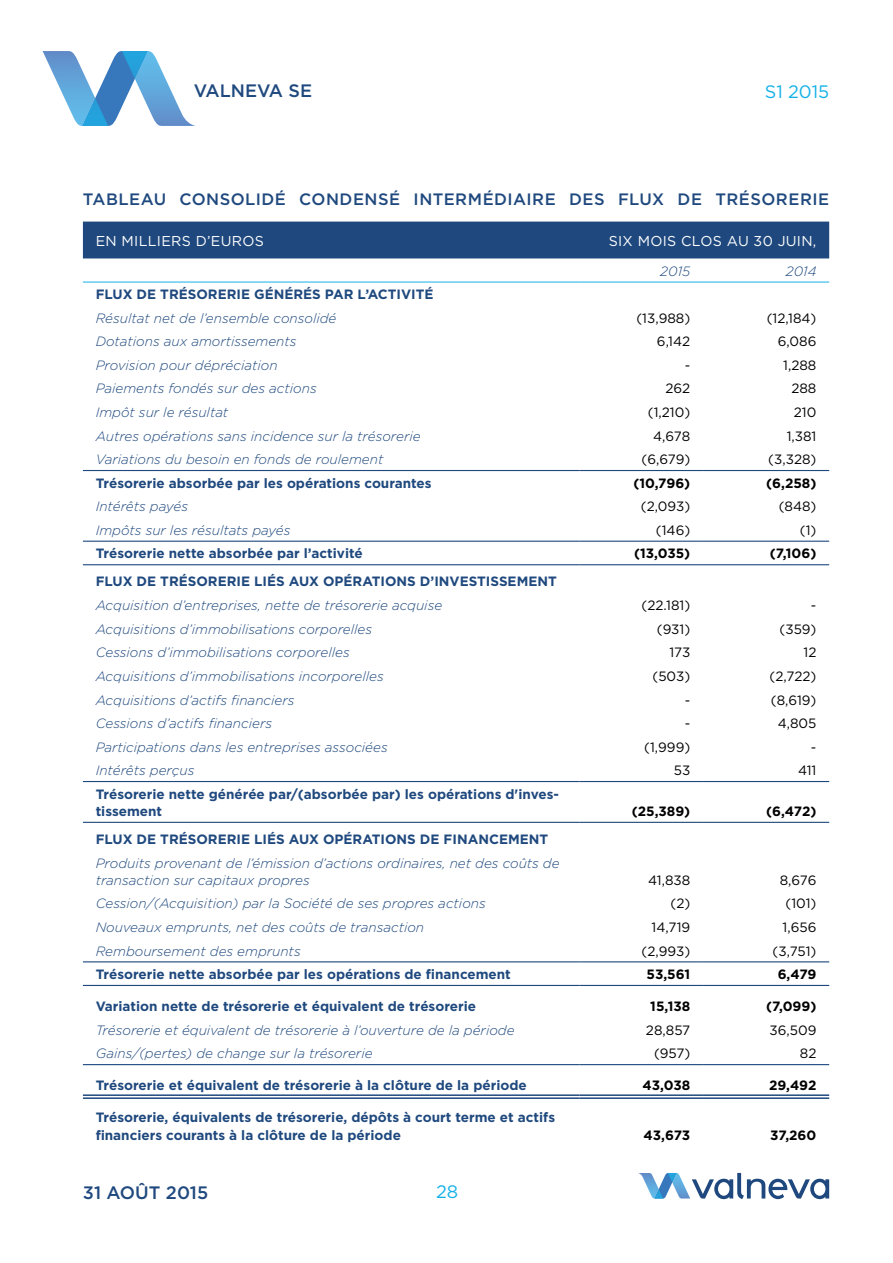
<style>
.page{position:relative;width:893px;height:1263px;background:#fff}
.page>*{position:absolute;margin:0;border:0;box-sizing:border-box;transform-origin:0 0}
.t1{font:500 18px "Gotham";color:#1f497e}
.t2{font:18px "Gotham";color:#14b1e7}
.t3{font:500 16.5px "Gotham";color:#1f497e}
.t4{font:14.25px "Gotham";letter-spacing:.02em;color:#fff}
.t5{font:italic 300 13.5px/17.2px "Gotham";color:#1f497e}
.t6{font:700 13.5px/17.2px "Gotham";color:#1f497e}
.t7{font:13.5px "Gotham";color:#000}
.t8{font:700 13.5px "Gotham";color:#000}
</style>
<div class="page">
<svg style="left:43px;top:51px;width:153px;height:75px"></svg>
<svg style="left:638px;top:1173px;width:191px;height:26px"></svg>
<div style="left:83px;top:222px;width:746px;height:36px;background:#1f497e"></div>
<hr style="left:83px;top:282px;width:497px;height:1px;background:#14b1e7">
<hr style="left:580px;top:282px;width:123px;height:1px;background:#14b1e7">
<hr style="left:703px;top:282px;width:126px;height:1px;background:#14b1e7">
<hr style="left:83px;top:470px;width:497px;height:1px;background:#1f497e">
<hr style="left:580px;top:470px;width:123px;height:1px;background:#1f497e">
<hr style="left:703px;top:470px;width:126px;height:1px;background:#1f497e">
<hr style="left:83px;top:541px;width:497px;height:1px;background:#1f497e">
<hr style="left:580px;top:541px;width:123px;height:1px;background:#1f497e">
<hr style="left:703px;top:541px;width:126px;height:1px;background:#1f497e">
<hr style="left:83px;top:564px;width:497px;height:1px;background:#1f497e">
<hr style="left:580px;top:564px;width:123px;height:1px;background:#1f497e">
<hr style="left:703px;top:564px;width:126px;height:1px;background:#1f497e">
<hr style="left:83px;top:781px;width:497px;height:1px;background:#1f497e">
<hr style="left:580px;top:781px;width:123px;height:1px;background:#1f497e">
<hr style="left:703px;top:781px;width:126px;height:1px;background:#1f497e">
<hr style="left:83px;top:822px;width:497px;height:1px;background:#1f497e">
<hr style="left:580px;top:822px;width:123px;height:1px;background:#1f497e">
<hr style="left:703px;top:822px;width:126px;height:1px;background:#1f497e">
<hr style="left:83px;top:961px;width:497px;height:1px;background:#1f497e">
<hr style="left:580px;top:961px;width:123px;height:1px;background:#1f497e">
<hr style="left:703px;top:961px;width:126px;height:1px;background:#1f497e">
<hr style="left:83px;top:985px;width:497px;height:1px;background:#1f497e">
<hr style="left:580px;top:985px;width:123px;height:1px;background:#1f497e">
<hr style="left:703px;top:985px;width:126px;height:1px;background:#1f497e">
<hr style="left:83px;top:1064px;width:497px;height:1px;background:#1f497e">
<hr style="left:580px;top:1064px;width:123px;height:1px;background:#1f497e">
<hr style="left:703px;top:1064px;width:126px;height:1px;background:#1f497e">
<hr style="left:83px;top:1094px;width:497px;height:2px;background:#1f497e">
<hr style="left:83px;top:1097px;width:497px;height:2px;background:#1f497e">
<hr style="left:580px;top:1094px;width:123px;height:2px;background:#1f497e">
<hr style="left:580px;top:1097px;width:123px;height:2px;background:#1f497e">
<hr style="left:703px;top:1094px;width:126px;height:2px;background:#1f497e">
<hr style="left:703px;top:1097px;width:126px;height:2px;background:#1f497e">
<h1 class="t1" style="left:194px;top:79px;width:117px">Valneva SE</h1>
<h1 class="t2" style="left:765px;top:80px;width:66px">S1 2015</h1>
<p class="t3" style="left:83px;top:188px;width:48px">TABLEAU</p>
<p class="t3" style="left:179px;top:188px;width:13px">CONSOLIDÉ</p>
<p class="t3" style="left:299px;top:188px;width:14px">CONDENSÉ</p>
<p class="t3" style="left:414px;top:188px;width:12px">INTERMÉDIAIRE</p>
<p class="t3" style="left:569px;top:188px;width:13px">DES</p>
<p class="t3" style="left:618px;top:188px;width:13px">FLUX</p>
<p class="t3" style="left:678px;top:188px;width:13px">DE</p>
<p class="t3" style="left:715px;top:188px;width:13px">TRÉSORERIE</p>
<p class="t4" style="left:96px;top:232px;width:76px">EN MILLIERS</p>
<p class="t4" style="left:196px;top:232px;width:68px">D’EUROS</p>
<p class="t4" style="left:609px;top:232px;width:209px">SIX MOIS CLOS AU 30 JUIN,</p>
<p class="t5" style="left:660px;top:262px;width:32px">2015</p>
<p class="t5" style="left:786px;top:262px;width:32px">2014</p>
<p class="t6" style="left:96px;top:286px;width:338px">Flux de trésorerie générés par l’activité</p>
<p class="t5" style="left:96px;top:309px;width:242px">Résultat net de l’ensemble consolidé</p>
<p class="t7" style="left:636px;top:309px;width:55px">(13,988)</p>
<p class="t7" style="left:767px;top:309px;width:51px">(12,184)</p>
<p class="t5" style="left:96px;top:333px;width:202px">Dotations aux amortissements</p>
<p class="t7" style="left:657px;top:333px;width:35px">6,142</p>
<p class="t7" style="left:778px;top:333px;width:40px">6,086</p>
<p class="t5" style="left:96px;top:356px;width:183px">Provision pour dépréciation</p>
<p class="t7" style="left:685px;top:356px;width:7px">-</p>
<p class="t7" style="left:783px;top:356px;width:35px">1,288</p>
<p class="t5" style="left:96px;top:380px;width:223px">Paiements fondés sur des actions</p>
<p class="t7" style="left:665px;top:380px;width:26px">262</p>
<p class="t7" style="left:791px;top:380px;width:27px">288</p>
<p class="t5" style="left:96px;top:403px;width:134px">Impôt sur le résultat</p>
<p class="t7" style="left:648px;top:404px;width:44px">(1,210)</p>
<p class="t7" style="left:794px;top:404px;width:24px">210</p>
<p class="t5" style="left:96px;top:427px;width:326px">Autres opérations sans incidence sur la trésorerie</p>
<p class="t7" style="left:653px;top:427px;width:39px">4,678</p>
<p class="t7" style="left:787px;top:427px;width:31px">1,381</p>
<p class="t5" style="left:96px;top:450px;width:289px">Variations du besoin en fonds de roulement</p>
<p class="t7" style="left:641px;top:451px;width:50px">(6,679)</p>
<p class="t7" style="left:768px;top:451px;width:50px">(3,328)</p>
<p class="t6" style="left:96px;top:474px;width:337px">Trésorerie absorbée par les opérations courantes</p>
<p class="t8" style="left:633px;top:474px;width:58px">(10,796)</p>
<p class="t8" style="left:766px;top:474px;width:52px">(6,258)</p>
<p class="t5" style="left:96px;top:497px;width:94px">Intérêts payés</p>
<p class="t7" style="left:641px;top:498px;width:51px">(2,093)</p>
<p class="t7" style="left:779px;top:498px;width:39px">(848)</p>
<p class="t5" style="left:96px;top:521px;width:196px">Impôts sur les résultats payés</p>
<p class="t7" style="left:656px;top:521px;width:36px">(146)</p>
<p class="t7" style="left:800px;top:521px;width:18px">(1)</p>
<p class="t6" style="left:96px;top:545px;width:269px">Trésorerie nette absorbée par l’activité</p>
<p class="t8" style="left:634px;top:545px;width:58px">(13,035)</p>
<p class="t8" style="left:770px;top:545px;width:48px">(7,106)</p>
<p class="t6" style="left:96px;top:573px;width:463px">Flux de trésorerie liés aux opérations d’investissement</p>
<p class="t5" style="left:96px;top:596px;width:348px">Acquisition d’entreprises, nette de trésorerie acquise</p>
<p class="t7" style="left:642px;top:597px;width:50px">(22.181)</p>
<p class="t7" style="left:811px;top:597px;width:7px">-</p>
<p class="t5" style="left:96px;top:620px;width:278px">Acquisitions d’immobilisations corporelles</p>
<p class="t7" style="left:657px;top:620px;width:35px">(931)</p>
<p class="t7" style="left:780px;top:620px;width:38px">(359)</p>
<p class="t5" style="left:96px;top:644px;width:256px">Cessions d’immobilisations corporelles</p>
<p class="t7" style="left:669px;top:644px;width:22px">173</p>
<p class="t7" style="left:803px;top:644px;width:14px">12</p>
<p class="t5" style="left:96px;top:667px;width:290px">Acquisitions d’immobilisations incorporelles</p>
<p class="t7" style="left:652px;top:667px;width:39px">(503)</p>
<p class="t7" style="left:770px;top:667px;width:48px">(2,722)</p>
<p class="t5" style="left:96px;top:691px;width:200px">Acquisitions d’actifs financiers</p>
<p class="t7" style="left:685px;top:691px;width:7px">-</p>
<p class="t7" style="left:771px;top:691px;width:47px">(8,619)</p>
<p class="t5" style="left:96px;top:714px;width:178px">Cessions d’actifs financiers</p>
<p class="t7" style="left:685px;top:715px;width:7px">-</p>
<p class="t7" style="left:778px;top:715px;width:40px">4,805</p>
<p class="t5" style="left:96px;top:738px;width:294px">Participations dans les entreprises associées</p>
<p class="t7" style="left:644px;top:738px;width:48px">(1,999)</p>
<p class="t7" style="left:811px;top:738px;width:7px">-</p>
<p class="t5" style="left:96px;top:761px;width:100px">Intérêts perçus</p>
<p class="t7" style="left:674px;top:762px;width:18px">53</p>
<p class="t7" style="left:798px;top:762px;width:20px">411</p>
<p class="t6" style="left:96px;top:785px;width:465px">Trésorerie nette générée par/(absorbée par) les opérations d'inves&shy;tissement</p>
<p class="t8" style="left:632px;top:802px;width:60px">(25,389)</p>
<p class="t8" style="left:766px;top:802px;width:52px">(6,472)</p>
<p class="t6" style="left:96px;top:830px;width:454px">Flux de trésorerie liés aux opérations de financement</p>
<p class="t5" style="left:96px;top:854px;width:465px">Produits provenant de l’émission d’actions ordinaires, net des coûts de transaction sur capitaux propres</p>
<p class="t7" style="left:648px;top:871px;width:44px">41,838</p>
<p class="t7" style="left:780px;top:871px;width:38px">8,676</p>
<p class="t5" style="left:96px;top:895px;width:392px">Cession/(Acquisition) par la Société de ses propres actions</p>
<p class="t7" style="left:670px;top:895px;width:21px">(2)</p>
<p class="t7" style="left:785px;top:895px;width:32px">(101)</p>
<p class="t5" style="left:96px;top:918px;width:330px">Nouveaux emprunts, net des coûts de transaction</p>
<p class="t7" style="left:652px;top:918px;width:40px">14,719</p>
<p class="t7" style="left:783px;top:918px;width:35px">1,656</p>
<p class="t5" style="left:96px;top:942px;width:206px">Remboursement des emprunts</p>
<p class="t7" style="left:642px;top:942px;width:50px">(2,993)</p>
<p class="t7" style="left:773px;top:942px;width:45px">(3,751)</p>
<p class="t6" style="left:96px;top:966px;width:417px">Trésorerie nette absorbée par les opérations de financement</p>
<p class="t8" style="left:647px;top:965px;width:45px">53,561</p>
<p class="t8" style="left:778px;top:965px;width:40px">6,479</p>
<p class="t6" style="left:96px;top:998px;width:382px">Variation nette de trésorerie et équivalent de trésorerie</p>
<p class="t8" style="left:650px;top:997px;width:41px">15,138</p>
<p class="t8" style="left:766px;top:997px;width:52px">(7,099)</p>
<p class="t5" style="left:96px;top:1021px;width:420px">Trésorerie et équivalent de trésorerie à l’ouverture de la période</p>
<p class="t7" style="left:646px;top:1021px;width:46px">28,857</p>
<p class="t7" style="left:769px;top:1021px;width:48px">36,509</p>
<p class="t5" style="left:96px;top:1044px;width:278px">Gains/(pertes) de change sur la trésorerie</p>
<p class="t7" style="left:654px;top:1045px;width:38px">(957)</p>
<p class="t7" style="left:800px;top:1045px;width:18px">82</p>
<p class="t6" style="left:96px;top:1077px;width:433px">Trésorerie et équivalent de trésorerie à la clôture de la période</p>
<p class="t8" style="left:642px;top:1076px;width:49px">43,038</p>
<p class="t8" style="left:769px;top:1076px;width:49px">29,492</p>
<p class="t6" style="left:96px;top:1109px;width:461px">Trésorerie, équivalents de trésorerie, dépôts à court terme et actifs financiers courants à la clôture de la période</p>
<p class="t8" style="left:643px;top:1126px;width:48px">43,673</p>
<p class="t8" style="left:770px;top:1126px;width:48px">37,260</p>
<h1 class="t1" style="left:83px;top:1181px;width:127px">31 août 2015</h1>
<h1 class="t2" style="left:436px;top:1180px;width:24px">28</h1>
</div>
